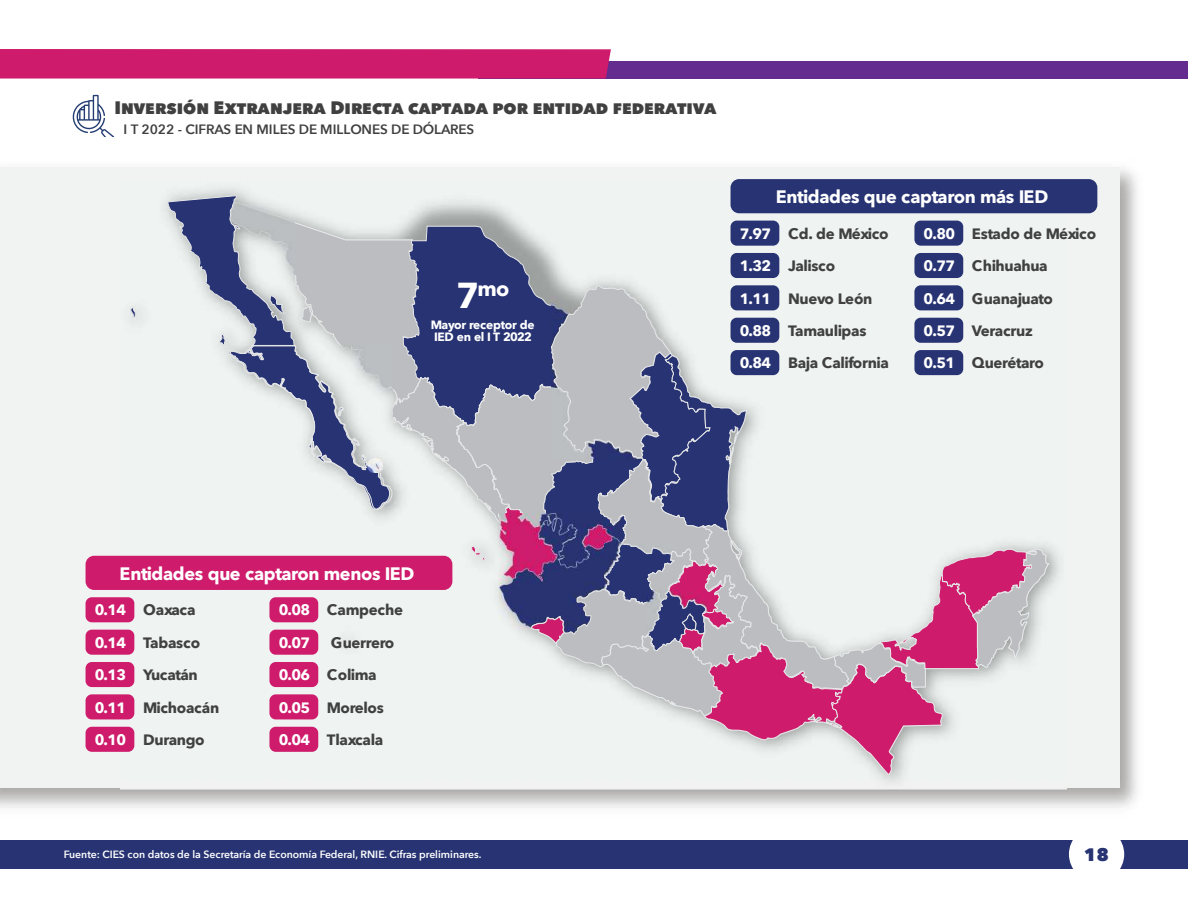
<style>
.page{position:relative;width:1188px;height:918px;background:#fff}
.page>*{position:absolute;margin:0;border:0;box-sizing:border-box;transform-origin:0 0}
.t1{font:700 21px "Avenir Next";color:#fff}
.t2{font:700 18px "Avenir Next";letter-spacing:-.015em;color:#fff}
.t3{font:800 18px "Avenir Next";color:#404040}
.t4{font:800 18px "Avenir Next";color:#273372}
.t5{font:700 15px "Avenir Next";letter-spacing:-.04em;color:#404040}
.t6{font:700 15px "Avenir Next";color:#fff}
.t7{font:600 13.5px "Avenir Next";letter-spacing:-.005em;color:#404040}
.t8{font:700 12px/12px "Avenir Next";letter-spacing:-.055em;color:#fff}
.t9{font:600 10.5px "Avenir Next";letter-spacing:-.005em;color:#fff}
.s1{font-size:36px}
.s2{color:#fff}
</style>
<div class="page">
<svg style="left:73px;top:95px;width:41px;height:42px"></svg>
<div style="left:0;top:840px;width:1188px;height:28px;background:#273372"></div>
<div style="left:1069px;top:827px;width:55px;height:55px;background:#fff;border-radius:50%"></div>
<div style="left:479px;top:61px;width:709px;height:18px;background:#642c8e"></div>
<div style="left:0;top:49px;width:611px;height:30px;background:#ce1b6b"></div>
<div style="left:0;top:167px;width:1120px;height:621px;background:#f1f2f2"></div>
<img style="left:120px;top:182px;width:946px;height:608px">
<svg style="left:131px;top:195px;width:919px;height:580px"></svg>
<img style="left:368px;top:458px;width:14px;height:15px">
<div style="left:731px;top:221px;width:48px;height:25px;background:#273372;border-radius:6px"></div>
<div style="left:914px;top:221px;width:49px;height:25px;background:#273372;border-radius:6px"></div>
<div style="left:731px;top:253px;width:48px;height:25px;background:#273372;border-radius:6px"></div>
<div style="left:914px;top:253px;width:49px;height:25px;background:#273372;border-radius:6px"></div>
<div style="left:731px;top:285px;width:48px;height:25px;background:#273372;border-radius:6px"></div>
<div style="left:914px;top:285px;width:49px;height:25px;background:#273372;border-radius:6px"></div>
<div style="left:731px;top:318px;width:48px;height:25px;background:#273372;border-radius:6px"></div>
<div style="left:914px;top:318px;width:49px;height:25px;background:#273372;border-radius:6px"></div>
<div style="left:731px;top:350px;width:48px;height:25px;background:#273372;border-radius:6px"></div>
<div style="left:914px;top:350px;width:49px;height:25px;background:#273372;border-radius:6px"></div>
<div style="left:731px;top:179px;width:366px;height:34px;background:#273372;border-radius:9px"></div>
<div style="left:86px;top:597px;width:48px;height:25px;background:#ce1b6b;border-radius:6px"></div>
<div style="left:269px;top:597px;width:49px;height:25px;background:#ce1b6b;border-radius:6px"></div>
<div style="left:86px;top:630px;width:48px;height:25px;background:#ce1b6b;border-radius:6px"></div>
<div style="left:269px;top:630px;width:49px;height:25px;background:#ce1b6b;border-radius:6px"></div>
<div style="left:86px;top:662px;width:48px;height:25px;background:#ce1b6b;border-radius:6px"></div>
<div style="left:269px;top:662px;width:49px;height:25px;background:#ce1b6b;border-radius:6px"></div>
<div style="left:86px;top:694px;width:48px;height:25px;background:#ce1b6b;border-radius:6px"></div>
<div style="left:269px;top:694px;width:49px;height:25px;background:#ce1b6b;border-radius:6px"></div>
<div style="left:86px;top:727px;width:48px;height:25px;background:#ce1b6b;border-radius:6px"></div>
<div style="left:269px;top:727px;width:49px;height:25px;background:#ce1b6b;border-radius:6px"></div>
<div style="left:86px;top:556px;width:366px;height:34px;background:#ce1b6b;border-radius:9px"></div>
<p class="t3" style="left:114px;top:96px;width:604px">Inversión Extranjera Directa captada por entidad federativa</p>
<p class="t7" style="left:124px;top:120px;width:352px">I T 2022 - CIFRAS EN MILES DE MILLONES DE DÓLARES</p>
<h1 class="t1" style="left:456px;top:275px;width:55px"><span class="s1">7</span>mo</h1>
<p class="t8" style="left:431px;top:319px;width:105px">Mayor receptor de<br>IED en el I T 2022</p>
<p class="t2" style="left:776px;top:185px;width:274px">Entidades que captaron más IED</p>
<p class="t5" style="left:740px;top:224px;width:151px"><span class="s2">7.97</span> Cd. de México</p>
<p class="t5" style="left:924px;top:224px;width:174px"><span class="s2">0.80</span> Estado de México</p>
<p class="t5" style="left:740px;top:256px;width:97px"><span class="s2">1.32</span> Jalisco</p>
<p class="t5" style="left:924px;top:256px;width:126px"><span class="s2">0.77</span> Chihuahua</p>
<p class="t5" style="left:740px;top:289px;width:134px"><span class="s2">1.11</span> Nuevo León</p>
<p class="t5" style="left:924px;top:289px;width:131px"><span class="s2">0.64</span> Guanajuato</p>
<p class="t5" style="left:740px;top:321px;width:128px"><span class="s2">0.88</span> Tamaulipas</p>
<p class="t5" style="left:924px;top:321px;width:111px"><span class="s2">0.57</span> Veracruz</p>
<p class="t5" style="left:740px;top:353px;width:151px"><span class="s2">0.84</span> Baja California</p>
<p class="t5" style="left:924px;top:353px;width:122px"><span class="s2">0.51</span> Querétaro</p>
<p class="t2" style="left:120px;top:562px;width:296px">Entidades que captaron menos IED</p>
<p class="t5" style="left:95px;top:600px;width:102px"><span class="s2">0.14</span> Oaxaca</p>
<p class="t5" style="left:279px;top:600px;width:126px"><span class="s2">0.08</span> Campeche</p>
<p class="t5" style="left:95px;top:633px;width:107px"><span class="s2">0.14</span> Tabasco</p>
<p class="t6" style="left:279px;top:633px;width:33px">0.07</p>
<p class="t5" style="left:331px;top:633px;width:65px">Guerrero</p>
<p class="t5" style="left:95px;top:665px;width:105px"><span class="s2">0.13</span> Yucatán</p>
<p class="t5" style="left:279px;top:665px;width:99px"><span class="s2">0.06</span> Colima</p>
<p class="t5" style="left:95px;top:698px;width:126px"><span class="s2">0.11</span> Michoacán</p>
<p class="t5" style="left:327px;top:698px;width:58px">Morelos</p>
<p class="t6" style="left:279px;top:698px;width:33px">0.05</p>
<p class="t5" style="left:95px;top:730px;width:112px"><span class="s2">0.10</span> Durango</p>
<p class="t5" style="left:279px;top:730px;width:106px"><span class="s2">0.04</span> Tlaxcala</p>
<p class="t9" style="left:64px;top:848px;width:419px">Fuente: CIES con datos de la Secretaría de Economía Federal, RNIE. Cifras preliminares.</p>
<p class="t4" style="left:1084px;top:843px;width:27px">18</p>
</div>
